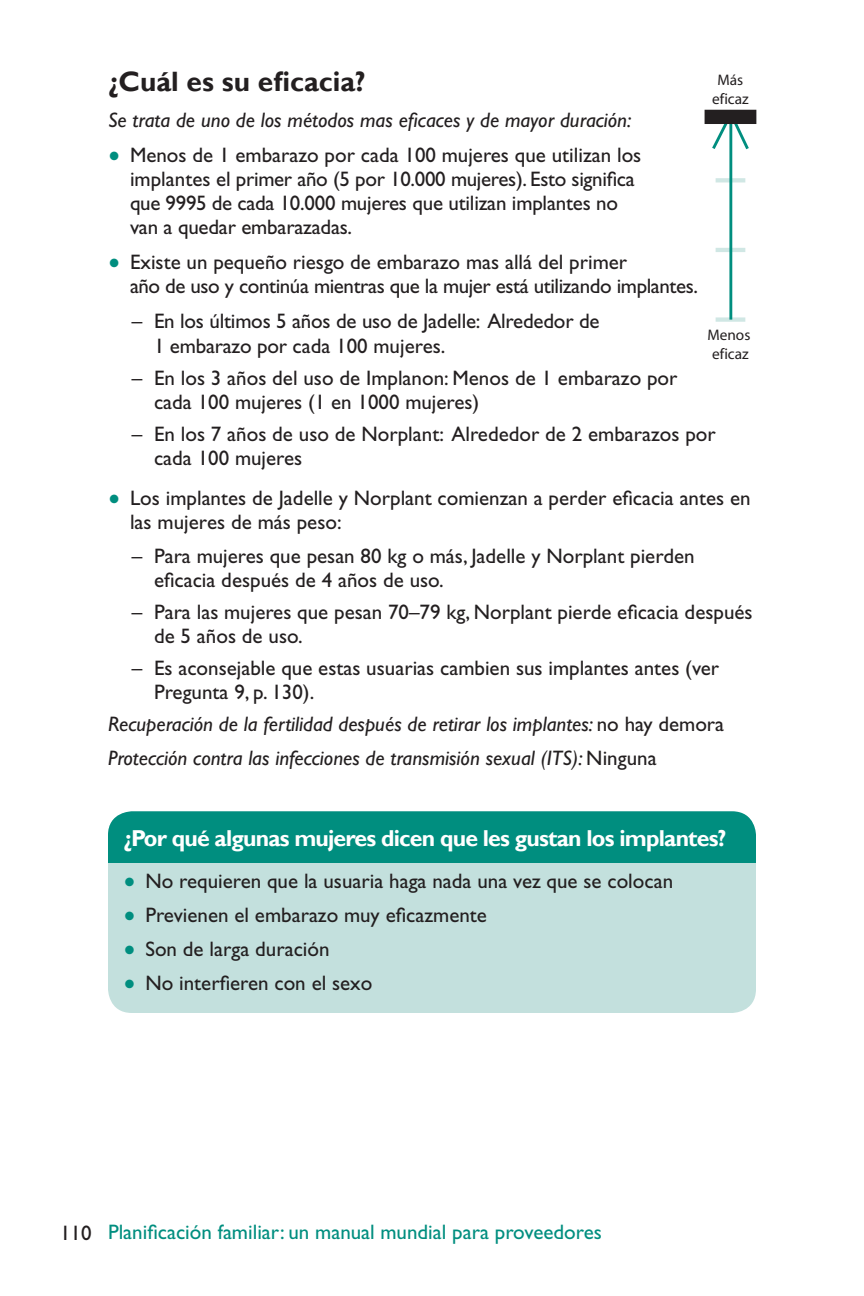
<style>
.page{position:relative;width:864px;height:1296px;background:#fff}
.page>*{position:absolute;margin:0;border:0;box-sizing:border-box;transform-origin:0 0}
.t1{font:700 28px "Gill Sans";color:#231f20}
.t2{font:700 23px "Gill Sans";letter-spacing:-.035em;color:#fff}
.t3{font:21px/24px "Gill Sans";color:#231f20}
.t4{font:italic 21px/34px "Gill Sans";color:#231f20}
.t5{font:21px/24px "Gill Sans";letter-spacing:-.02em;color:#231f20}
.t6{font:21px "Gill Sans";color:#008e7f}
.t7{font:15.4px/18.4px "Myriad";color:#231f20;text-align:center}
.s1{font-style:normal}
.s2{color:#231f20}
</style>
<div class="page">
<div style="left:108px;top:811px;width:648px;height:202px;background:#c3e0dd;border-radius:24px"></div>
<div style="left:108px;top:811px;width:648px;height:52px;background:#008e7f"></div>
<svg style="left:710px;top:109px;width:41px;height:213px"></svg>
<div style="left:705px;top:110px;width:51px;height:14px;background:#231f20"></div>
<h1 class="t1" style="left:108px;top:65px;width:259px">¿Cuál es su eficacia?</h1>
<p class="t4" style="left:108px;top:103px;width:525px">Se trata de uno de los métodos mas eficaces y de mayor duración:</p>
<p class="t3" style="left:130px;top:143px;width:513px">Menos de 1 embarazo por cada 100 mujeres que utilizan los implantes el primer año (5 por 10.000 mujeres). Esto significa que 9995 de cada 10.000 mujeres que utilizan implantes no van a quedar embarazadas.</p>
<p class="t5" style="left:130px;top:250px;width:570px">Existe un pequeño riesgo de embarazo mas allá del primer<br>año de uso y continúa mientras que la mujer está utilizando implantes.</p>
<p class="t3" style="left:154px;top:309px;width:447px;line-height:25px;text-indent:-22px">– En los últimos 5 años de uso de Jadelle: Alrededor de<br>1 embarazo por cada 100 mujeres.</p>
<p class="t3" style="left:154px;top:366px;width:525px;text-indent:-22px">– En los 3 años del uso de Implanon: Menos de 1 embarazo por cada 100 mujeres (1 en 1000 mujeres)</p>
<p class="t3" style="left:154px;top:422px;width:563px;text-indent:-22px">– En los 7 años de uso de Norplant: Alrededor de 2 embarazos por cada 100 mujeres</p>
<p class="t3" style="left:130px;top:486px;width:622px">Los implantes de Jadelle y Norplant comienzan a perder eficacia antes en las mujeres de más peso:</p>
<p class="t3" style="left:154px;top:544px;width:542px;text-indent:-22px">– Para mujeres que pesan 80 kg o más, Jadelle y Norplant pierden eficacia después de 4 años de uso.</p>
<p class="t3" style="left:154px;top:600px;width:600px;text-indent:-22px">– Para las mujeres que pesan 70–79 kg, Norplant pierde eficacia después de 5 años de uso.</p>
<p class="t3" style="left:154px;top:656px;width:567px;text-indent:-22px">– Es aconsejable que estas usuarias cambien sus implantes antes (ver<br>Pregunta 9, p. 130).</p>
<p class="t4" style="left:108px;top:707px;width:618px">Recuperación de la fertilidad después de retirar los implantes: <span class="s1">no hay demora<br></span>Protección contra las infecciones de transmisión sexual (ITS): <span class="s1">Ninguna</span></p>
<p class="t7" style="left:712px;top:72px;width:38px">Más eficaz</p>
<p class="t7" style="left:707px;top:327px;width:45px">Menos eficaz</p>
<p class="t2" style="left:123px;top:825px;width:605px">¿Por qué algunas mujeres dicen que les gustan los implantes?</p>
<p class="t3" style="left:145px;top:864px;width:529px;line-height:34px">No requieren que la usuaria haga nada una vez que se colocan Previenen el embarazo muy eficazmente<br>Son de larga duración<br>No interfieren con el sexo</p>
<p class="t6" style="left:60px;top:1219px;width:543px"><span class="s2">110</span> Planificación familiar: un manual mundial para proveedores</p>
</div>
